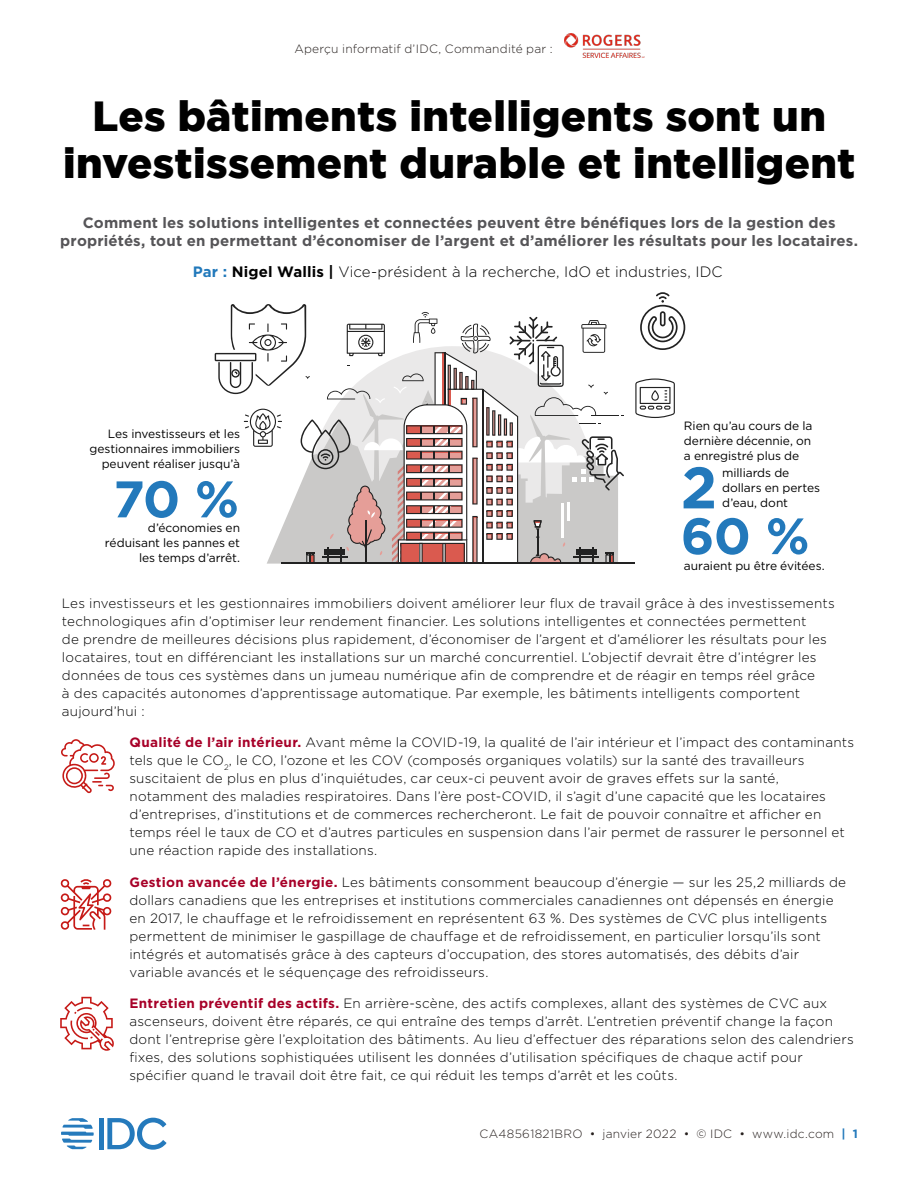
<style>
.page{position:relative;width:918px;height:1188px;background:#fff}
.page>*{position:absolute;margin:0;border:0;box-sizing:border-box;transform-origin:0 0}
.t1{font:700 58.5px "Gotham";color:#2379bb}
.t2{font:700 51.3px "Gotham";color:#2379bb}
.t3{font:700 51px "Gotham";color:#2379bb}
.t4{font:900 42px/46.5px "Gotham";letter-spacing:.01em;color:#000;text-align:center}
.t5{font:700 15px/18px "Gotham";letter-spacing:.01em;color:#565558;text-align:center}
.t6{font:300 15px "Gotham";letter-spacing:.005em;color:#000}
.t7{font:300 13.5px/18px "Gotham";letter-spacing:.015em;color:#000}
.t8{font:12px/15px "Gotham";letter-spacing:-.005em;color:#000;text-align:right}
.t9{font:300 12px "Gotham";letter-spacing:.02em;color:#28211f}
.t10{font:300 12px "Gotham";letter-spacing:.015em;color:#27211f}
.s1{font-weight:700;color:#2279bb}
.s2{font-weight:700}
.s3{font-weight:700;color:#a70028}
.s4{font-weight:700;color:#2379bb}
</style>
<div class="page">
<img style="left:564px;top:34px;width:81px;height:24px">
<hr style="left:281px;top:562px;width:354px;height:1px;background:#222">
<svg style="left:635px;top:379px;width:40px;height:39px"></svg>
<svg style="left:640px;top:292px;width:45px;height:58px"></svg>
<svg style="left:215px;top:304px;width:409px;height:260px"></svg>
<svg style="left:61px;top:739px;width:54px;height:54px"></svg>
<svg style="left:60px;top:879px;width:52px;height:51px"></svg>
<svg style="left:60px;top:997px;width:54px;height:54px"></svg>
<hr style="left:99px;top:1118px;width:4px;height:31px;background:#257abc">
<svg style="left:107px;top:1118px;width:60px;height:32px"></svg>
<svg style="left:61px;top:1118px;width:33px;height:31px"></svg>
<p class="t10" style="left:294px;top:41px;width:260px">Aperçu informatif d’IDC, Commandité par :</p>
<h3 class="t4" style="left:63px;top:92px;width:794px">Les bâtiments intelligents sont un investissement durable et intelligent</h3>
<p class="t5" style="left:60px;top:213px;width:799px">Comment les solutions intelligentes et connectées peuvent être bénéfques lors de la gestion des propriétés, tout en permettant d’économiser de l’argent et d’améliorer les résultats pour les locataires.</p>
<p class="t6" style="left:193px;top:262px;width:531px"><span class="s1">Par :</span> <span class="s2">Nigel Wallis |</span> Vice-président à la recherche, IdO et industries, IDC</p>
<p class="t8" style="left:684px;top:418px;width:130px;text-align:justify">Rien qu’au cours de la dernière décennie, on a enregistré plus de</p>
<h1 class="t1" style="left:681px;top:449px;width:38px">2</h1>
<p class="t8" style="left:722px;top:465px;width:99px;text-align:left">milliards de dollars en pertes d’eau, dont</p>
<h3 class="t3" style="left:681px;top:502px;width:130px">60 %</h3>
<p class="t8" style="left:684px;top:558px;width:142px">auraient pu être évitées.</p>
<p class="t7" style="left:62px;top:594px;width:774px">Les investisseurs et les gestionnaires immobiliers doivent améliorer leur fux de travail grâce à des investissements technologiques afn d’optimiser leur rendement fnancier. Les solutions intelligentes et connectées permettent<br>de prendre de meilleures décisions plus rapidement, d’économiser de l’argent et d’améliorer les résultats pour les locataires, tout en diférenciant les installations sur un marché concurrentiel. L’objectif devrait être d’intégrer les données de tous ces systèmes dans un jumeau numérique afn de comprendre et de réagir en temps réel grâce<br>à des capacités autonomes d’apprentissage automatique. Par exemple, les bâtiments intelligents comportent aujourd’hui :</p>
<p class="t7" style="left:129px;top:733px;width:726px"><span class="s3">Qualité de l’air intérieur.</span> Avant même la COVID-19, la qualité de l’air intérieur et l’impact des contaminants tels que le CO<sub>2</sub>, le CO, l’ozone et les COV (composés organiques volatils) sur la santé des travailleurs suscitaient de plus en plus d’inquiétudes, car ceux-ci peuvent avoir de graves efets sur la santé, notamment des maladies respiratoires. Dans l’ère post-COVID, il s’agit d’une capacité que les locataires d’entreprises, d’institutions et de commerces rechercheront. Le fait de pouvoir connaître et afcher en temps réel le taux de CO et d’autres particules en suspension dans l’air permet de rassurer le personnel et une réaction rapide des installations.</p>
<p class="t7" style="left:129px;top:873px;width:718px"><span class="s3">Gestion avancée de l’énergie.</span> Les bâtiments consomment beaucoup d’énergie — sur les 25,2 milliards de dollars canadiens que les entreprises et institutions commerciales canadiennes ont dépensés en énergie en 2017, le chaufage et le refroidissement en représentent 63 %. Des systèmes de CVC plus intelligents permettent de minimiser le gaspillage de chaufage et de refroidissement, en particulier lorsqu’ils sont intégrés et automatisés grâce à des capteurs d’occupation, des stores automatisés, des débits d’air variable avancés et le séquençage des refroidisseurs.</p>
<p class="t7" style="left:129px;top:994px;width:726px"><span class="s3">Entretien préventif des actifs.</span> En arrière-scène, des actifs complexes, allant des systèmes de CVC aux ascenseurs, doivent être réparés, ce qui entraîne des temps d’arrêt. L’entretien préventif change la façon dont l’entreprise gère l’exploitation des bâtiments. Au lieu d’efectuer des réparations selon des calendriers fxes, des solutions sophistiquées utilisent les données d’utilisation spécifques de chaque actif pour spécifer quand le travail doit être fait, ce qui réduit les temps d’arrêt et les coûts.</p>
<p class="t8" style="left:90px;top:426px;width:152px">Les investisseurs et les gestionnaires immobiliers peuvent réaliser jusqu’à</p>
<h2 class="t2" style="left:113px;top:465px;width:127px">70 %</h2>
<p class="t8" style="left:105px;top:520px;width:137px">d’économies en réduisant les pannes et les temps d’arrêt.</p>
<p class="t9" style="left:480px;top:1127px;width:380px">CA48561821BRO • janvier 2022 • © IDC • www.idc.com <span class="s4">| 1</span></p>
</div>
